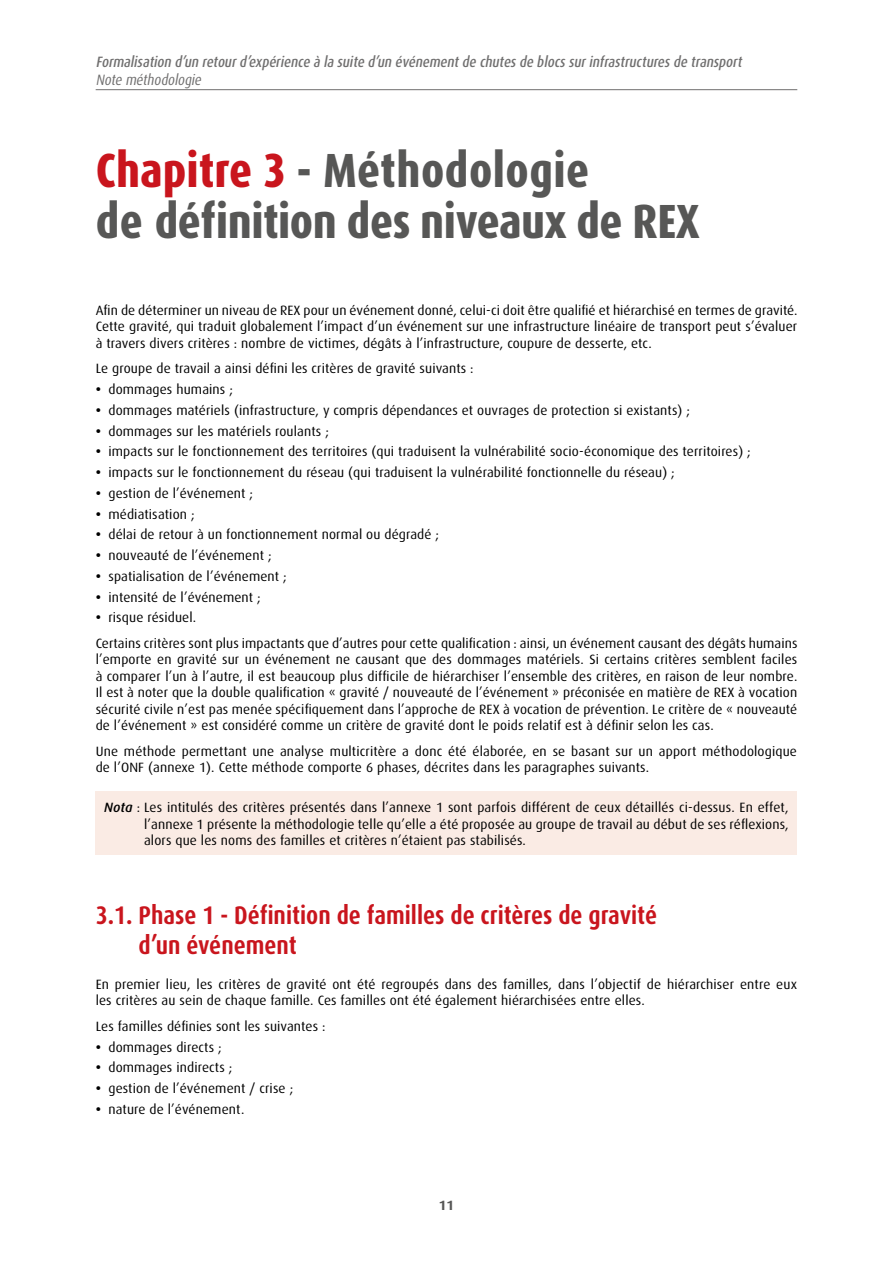
<style>
.page{position:relative;width:893px;height:1263px;background:#fff}
.page>*{position:absolute;margin:0;border:0;box-sizing:border-box;transform-origin:0 0}
.t1{font:800 condensed 48px/51.8px "Dax OT";letter-spacing:-.01em;color:#575756}
.t2{font:700 condensed 25.5px/30.6px "Dax OT";color:#c9151d}
.t3{font:italic 500 condensed 15px "Dax OT";color:#706f6f}
.t4{font:italic condensed 15px "Dax OT";color:#706f6f}
.t5{font:13.5px/16.5px "Dax OT";letter-spacing:.01em;color:#000;text-align:justify}
.t6{font:700 13.5px "Dax OT";color:#575756}
.s1{color:#c9151d}
.s2{font-weight:700}
.s3{font-weight:500;font-style:italic}
</style>
<div class="page">
<hr style="left:96px;top:89px;width:701px;height:1px;background:#706f6f">
<div style="left:96px;top:791px;width:701px;height:64px;background:#faebe4"></div>
<p class="t3" style="left:96px;top:52px;width:651px">Formalisation d’un retourd’expérience à la suite d’un événementde chutesde blocssurinfrastructuresde transport</p>
<p class="t4" style="left:96px;top:70px;width:110px">Note méthodologie</p>
<h1 class="t1" style="left:96px;top:144px;width:605px"><span class="s1">Chapitre 3</span> - Méthodologie<br>de définition des niveaux de REX</h1>
<p class="t5" style="left:96px;top:302px;width:703px">Afin de déterminer un niveau de REX pour un événement donné, celui-ci doit être qualifié et hiérarchisé en termes de gravité.<br>Cette gravité, qui traduit globalement l’impact d’un événement sur une infrastructure linéaire de transport peut s’évaluer à travers divers critères : nombre de victimes, dégâts à l’infrastructure, coupure de desserte, etc.</p>
<p class="t5" style="left:96px;top:360px;width:379px">Le groupe de travail a ainsi défini les critères de gravité suivants :</p>
<p class="t5" style="left:96px;top:381px;width:139px"><span class="s2">•</span> dommages humains ;</p>
<p class="t5" style="left:96px;top:402px;width:596px"><span class="s2">•</span> dommages matériels (infrastructure, y compris dépendances et ouvrages de protection si existants) ;</p>
<p class="t5" style="left:96px;top:423px;width:235px"><span class="s2">•</span> dommages sur les matériels roulants ;</p>
<p class="t5" style="left:96px;top:443px;width:657px"><span class="s2">•</span> impacts sur le fonctionnement des territoires (qui traduisent la vulnérabilité socio-économique des territoires) ;</p>
<p class="t5" style="left:96px;top:464px;width:581px"><span class="s2">•</span> impacts sur le fonctionnement du réseau (qui traduisent la vulnérabilité fonctionnelle du réseau) ;</p>
<p class="t5" style="left:96px;top:485px;width:159px"><span class="s2">•</span> gestion de l’événement ;</p>
<p class="t5" style="left:96px;top:506px;width:100px"><span class="s2">•</span> médiatisation ;</p>
<p class="t5" style="left:96px;top:526px;width:345px"><span class="s2">•</span> délai de retour à un fonctionnement normal ou dégradé ;</p>
<p class="t5" style="left:96px;top:547px;width:177px"><span class="s2">•</span> nouveauté de l’événement ;</p>
<p class="t5" style="left:96px;top:568px;width:193px"><span class="s2">•</span> spatialisation de l’événement ;</p>
<p class="t5" style="left:96px;top:589px;width:167px"><span class="s2">•</span> intensité de l’événement ;</p>
<p class="t5" style="left:96px;top:605px;width:703px;line-height:25.5px"><span class="s2">•</span> risque résiduel.<br>Certains critères sont plus impactants que d’autres pour cette qualification : ainsi, un événement causant des dégâts humains</p>
<p class="t5" style="left:96px;top:651px;width:703px">l’emporte en gravité sur un événement ne causant que des dommages matériels. Si certains critères semblent faciles à comparer l’un à l’autre, il est beaucoup plus difficile de hiérarchiser l’ensemble des critères, en raison de leur nombre.<br>Il est à noter que la double qualification « gravité / nouveauté de l’événement » préconisée en matière de REX à vocation sécurité civile n’est pas menée spécifiquement dans l’approche de REX à vocation de prévention. Le critère de « nouveauté de l’événement » est considéré comme un critère de gravité dont le poids relatif est à définir selon les cas.</p>
<p class="t5" style="left:96px;top:743px;width:703px">Une méthode permettant une analyse multicritère a donc été élaborée, en se basant sur un apport méthodologique de l’ONF (annexe 1). Cette méthode comporte 6 phases, décrites dans les paragraphes suivants.</p>
<p class="t5" style="left:144px;top:799px;width:646px;text-indent:-40px"><span class="s3">Nota</span> : Les intitulés des critères présentés dans l’annexe 1 sont parfois différent de ceux détaillés ci-dessus. En effet, l’annexe 1 présente la méthodologie telle qu’elle a été proposée au groupe de travail au début de ses réflexions, alors que les noms des familles et critères n’étaient pas stabilisés.</p>
<h2 class="t2" style="left:139px;top:900px;width:520px;text-indent:-43px">3.1. Phase 1 - Définition de familles de critères de gravité d’un événement</h2>
<p class="t5" style="left:96px;top:976px;width:703px">En premier lieu, les critères de gravité ont été regroupés dans des familles, dans l’objectif de hiérarchiser entre eux les critères au sein de chaque famille. Ces familles ont été également hiérarchisées entre elles.</p>
<p class="t5" style="left:96px;top:1018px;width:231px">Les familles définies sont les suivantes :</p>
<p class="t5" style="left:96px;top:1039px;width:127px"><span class="s2">•</span> dommages directs ;</p>
<p class="t5" style="left:96px;top:1059px;width:138px"><span class="s2">•</span> dommages indirects ;</p>
<p class="t5" style="left:96px;top:1080px;width:199px"><span class="s2">•</span> gestion de l’événement / crise ;</p>
<p class="t5" style="left:96px;top:1101px;width:150px"><span class="s2">•</span> nature de l’événement.</p>
<p class="t6" style="left:439px;top:1197px;width:17px">11</p>
</div>
